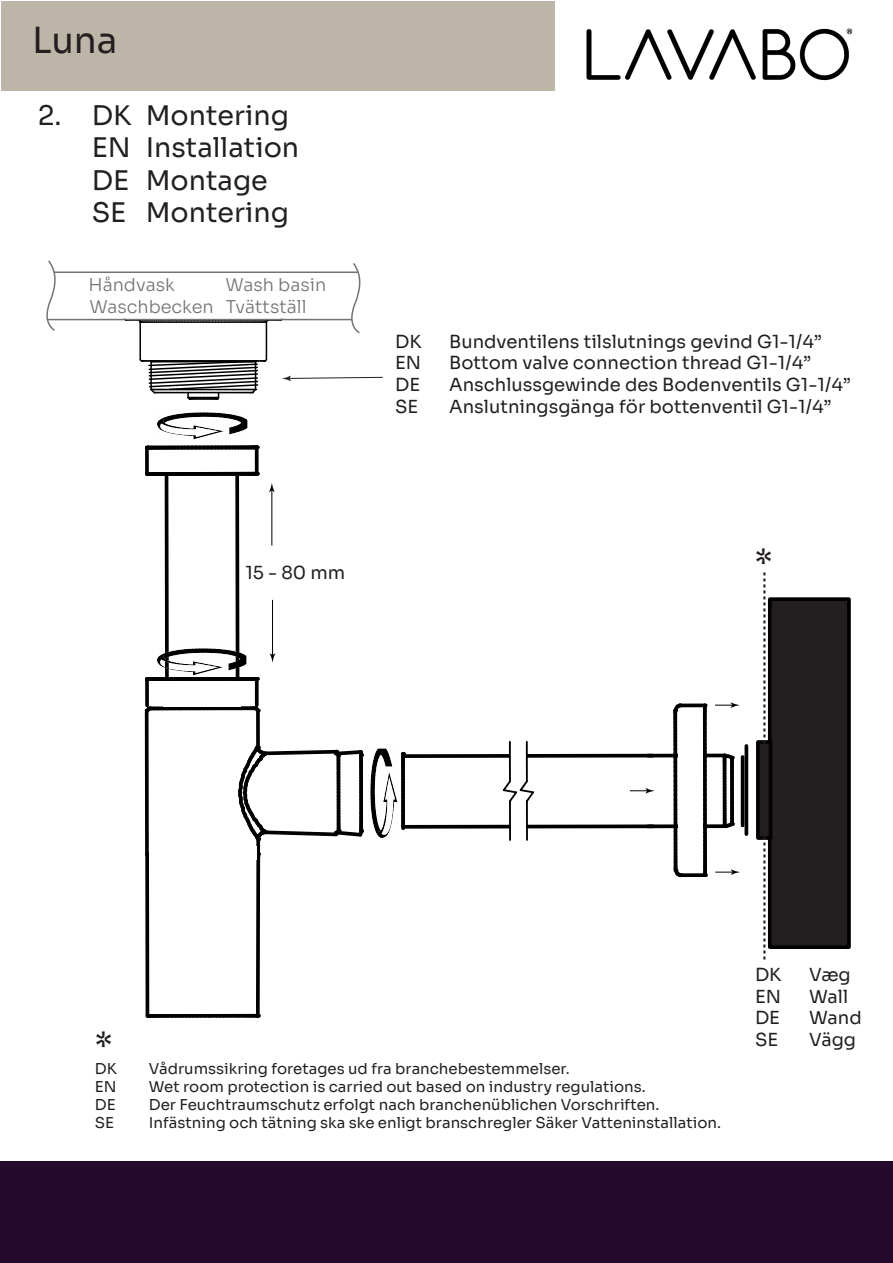
<style>
.page{position:relative;width:893px;height:1263px;background:#fff}
.page>*{position:absolute;margin:0;border:0;box-sizing:border-box;transform-origin:0 0}
.t1{font:36px "Sora";color:#231f20}
.t2{font:31.5px "Sora";color:#231f20}
.t3{font:27px/32.4px "Sora";color:#231f20}
.t4{font:18px "Sora";color:#231f20}
.t5{font:300 17.7px "Sora";color:#717477}
.t6{font:15px "Sora";color:#231f20}
</style>
<div class="page">
<div style="left:2px;top:2px;width:553px;height:89px;background:#bdb5a7"></div>
<img style="left:586px;top:28px;width:267px;height:53px">
<div style="left:0;top:1162px;width:893px;height:101px;background:#24092c"></div>
<hr style="left:139px;top:322px;width:2px;height:38px;background:#000001">
<hr style="left:266px;top:322px;width:1px;height:38px;background:#000001">
<svg style="left:123px;top:318px;width:161px;height:5px"></svg>
<img style="left:157px;top:412px;width:91px;height:28px">
<hr style="left:54px;top:271px;width:304px;height:2px;background:#717477">
<hr style="left:47px;top:319px;width:305px;height:1px;background:#717477">
<svg style="left:349px;top:263px;width:12px;height:71px"></svg>
<svg style="left:46px;top:260px;width:12px;height:71px"></svg>
<svg style="left:139px;top:358px;width:129px;height:42px"></svg>
<svg style="left:256px;top:716px;width:4px;height:26px"></svg>
<svg style="left:256px;top:843px;width:4px;height:6px"></svg>
<svg style="left:145px;top:716px;width:4px;height:133px"></svg>
<svg style="left:147px;top:446px;width:111px;height:3px"></svg>
<svg style="left:145px;top:448px;width:4px;height:22px"></svg>
<svg style="left:255px;top:447px;width:4px;height:23px"></svg>
<svg style="left:145px;top:849px;width:116px;height:169px"></svg>
<svg style="left:238px;top:742px;width:126px;height:101px"></svg>
<img style="left:370px;top:748px;width:28px;height:90px">
<svg style="left:401px;top:752px;width:4px;height:76px"></svg>
<svg style="left:720px;top:753px;width:15px;height:76px"></svg>
<svg style="left:403px;top:754px;width:106px;height:4px"></svg>
<hr style="left:648px;top:754px;width:76px;height:3px;background:#000001">
<svg style="left:403px;top:825px;width:106px;height:4px"></svg>
<svg style="left:654px;top:824px;width:71px;height:4px"></svg>
<svg style="left:528px;top:754px;width:125px;height:4px"></svg>
<svg style="left:528px;top:824px;width:126px;height:4px"></svg>
<hr style="left:509px;top:801px;width:2px;height:39px;background:#000001">
<hr style="left:509px;top:742px;width:2px;height:39px;background:#000001">
<hr style="left:526px;top:801px;width:2px;height:39px;background:#000001">
<svg style="left:502px;top:779px;width:32px;height:25px"></svg>
<hr style="left:526px;top:742px;width:2px;height:39px;background:#000001">
<svg style="left:703px;top:703px;width:4px;height:174px"></svg>
<svg style="left:685px;top:873px;width:20px;height:4px"></svg>
<svg style="left:685px;top:703px;width:20px;height:4px"></svg>
<svg style="left:670px;top:703px;width:15px;height:175px"></svg>
<div style="left:678px;top:749px;width:24px;height:88px;background:#fff"></div>
<hr style="left:745px;top:746px;width:3px;height:88px;background:#000001">
<hr style="left:741px;top:757px;width:3px;height:68px;background:#000001">
<div style="left:768px;top:597px;width:83px;height:352px;background:#231f20;border:4px solid #000001"></div>
<div style="left:756px;top:740px;width:16px;height:100px;background:#231f20;border:4px solid #000001"></div>
<svg style="left:715px;top:702px;width:25px;height:6px"></svg>
<svg style="left:715px;top:869px;width:25px;height:6px"></svg>
<svg style="left:630px;top:788px;width:25px;height:5px"></svg>
<svg style="left:763px;top:572px;width:2px;height:387px"></svg>
<svg style="left:282px;top:376px;width:101px;height:5px"></svg>
<svg style="left:144px;top:470px;width:117px;height:246px"></svg>
<svg style="left:145px;top:679px;width:4px;height:26px"></svg>
<svg style="left:255px;top:679px;width:4px;height:26px"></svg>
<div style="left:164px;top:681px;width:77px;height:25px;background:#fff"></div>
<img style="left:156px;top:646px;width:91px;height:31px">
<hr style="left:271px;top:489px;width:1px;height:56px;background:#000001">
<svg style="left:269px;top:483px;width:6px;height:9px"></svg>
<hr style="left:272px;top:600px;width:1px;height:56px;background:#000001">
<svg style="left:270px;top:653px;width:5px;height:9px"></svg>
<div style="left:149px;top:846px;width:107px;height:13px;background:#fff"></div>
<h1 class="t1" style="left:32px;top:10px;width:87px">Luna</h1>
<h3 class="t3" style="left:92px;top:97px;width:209px;text-indent:-54px">2. DK Montering<br>EN Installation<br>DE Montage<br>SE Montering</h3>
<p class="t5" style="left:88px;top:271px;width:88px">Håndvask</p>
<p class="t5" style="left:89px;top:292px;width:126px">Waschbecken</p>
<p class="t5" style="left:225px;top:270px;width:102px">Wash basin</p>
<p class="t5" style="left:226px;top:292px;width:82px">Tvättställ</p>
<p class="t4" style="left:395px;top:327px;width:28px">DK</p>
<p class="t4" style="left:449px;top:327px;width:374px">Bundventilens tilslutnings gevind G1-1/4”</p>
<p class="t4" style="left:395px;top:348px;width:28px">EN</p>
<p class="t4" style="left:449px;top:348px;width:363px">Bottom valve connection thread G1-1/4”</p>
<p class="t4" style="left:395px;top:370px;width:27px">DE</p>
<p class="t4" style="left:449px;top:370px;width:403px">Anschlussgewinde des Bodenventils G1-1/4”</p>
<p class="t4" style="left:395px;top:391px;width:25px">SE</p>
<p class="t4" style="left:449px;top:391px;width:384px">Anslutningsgänga för bottenventil G1-1/4”</p>
<p class="t4" style="left:245px;top:557px;width:101px">15 - 80 mm</p>
<h2 class="t2" style="left:755px;top:536px;width:19px">*</h2>
<h2 class="t2" style="left:95px;top:1019px;width:19px">*</h2>
<p class="t6" style="left:95px;top:1057px;width:24px">DK</p>
<p class="t6" style="left:149px;top:1057px;width:422px">Vådrumssikring foretages ud fra branchebestemmelser.</p>
<p class="t6" style="left:95px;top:1075px;width:23px">EN</p>
<p class="t6" style="left:149px;top:1075px;width:498px">Wet room protection is carried out based on industry regulations.</p>
<p class="t6" style="left:95px;top:1093px;width:22px">DE</p>
<p class="t6" style="left:149px;top:1093px;width:512px">Der Feuchtraumschutz erfolgt nach branchenüblichen Vorschriften.</p>
<p class="t6" style="left:95px;top:1111px;width:21px">SE</p>
<p class="t6" style="left:149px;top:1111px;width:574px">Infästning och tätning ska ske enligt branschregler Säker Vatteninstallation.</p>
<p class="t4" style="left:755px;top:960px;width:28px">DK</p>
<p class="t4" style="left:809px;top:960px;width:43px">Væg</p>
<p class="t4" style="left:755px;top:981px;width:28px">EN</p>
<p class="t4" style="left:809px;top:981px;width:41px">Wall</p>
<p class="t4" style="left:755px;top:1003px;width:27px">DE</p>
<p class="t4" style="left:809px;top:1003px;width:54px">Wand</p>
<p class="t4" style="left:755px;top:1024px;width:25px">SE</p>
<p class="t4" style="left:809px;top:1024px;width:48px">Vägg</p>
</div>
